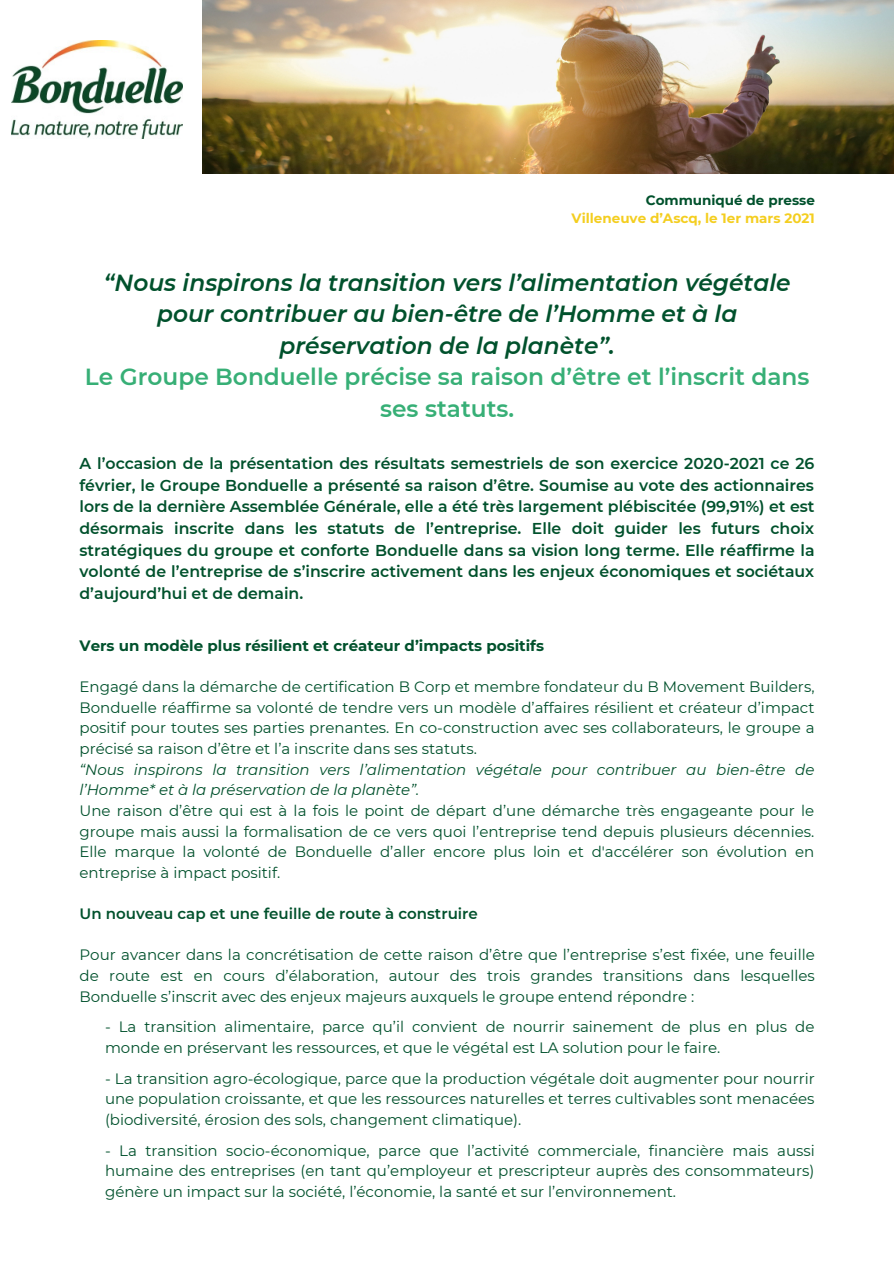
<style>
.page{position:relative;width:894px;height:1264px;background:#fff}
.page>*{position:absolute;margin:0;border:0;box-sizing:border-box;transform-origin:0 0}
.t1{font:italic 600 23.25px/31.5px "Montserrat";color:#00512c;text-align:center}
.t2{font:600 23.25px/31.5px "Montserrat";color:#37af76;text-align:center}
.t3{font:600 15.75px/21.6px "Montserrat";color:#00512c;text-align:justify}
.t4{font:15px/20.7px "Montserrat";color:#00512c;text-align:justify}
.t5{font:italic 15px/20.7px "Montserrat";color:#00512c}
.t6{font:700 15px "Montserrat";color:#00512c}
.t7{font:600 15px "Montserrat";color:#00512c}
.t8{font:700 13.5px "Montserrat";color:#f4ce20}
.t9{font:700 13.5px "Montserrat";color:#00512c}
</style>
<div class="page">
<img style="left:12px;top:40px;width:171px;height:98px">
<img style="left:203px;top:0;width:690px;height:173px">
<p class="t9" style="left:645px;top:192px;width:170px">Communiqué de presse</p>
<p class="t8" style="left:571px;top:210px;width:245px">Villeneuve d’Ascq, le 1er mars 2021</p>
<p class="t1" style="left:104px;top:267px;width:688px">“Nous inspirons la transition vers l’alimentation végétale pour contribuer au bien-être de l’Homme et à la préservation de la planète”.</p>
<p class="t2" style="left:85px;top:361px;width:725px">Le Groupe Bonduelle précise sa raison d’être et l’inscrit dans ses statuts.</p>
<p class="t3" style="left:79px;top:452px;width:736px">A l’occasion de la présentation des résultats semestriels de son exercice 2020-2021 ce 26 février, le Groupe Bonduelle a présenté sa raison d’être. Soumise au vote des actionnaires lors de la dernière Assemblée Générale, elle a été très largement plébiscitée (99,91%) et est désormais inscrite dans les statuts de l’entreprise. Elle doit guider les futurs choix stratégiques du groupe et conforte Bonduelle dans sa vision long terme. Elle réaffirme la volonté de l’entreprise de s’inscrire activement dans les enjeux économiques et sociétaux d’aujourd’hui et de demain.</p>
<p class="t6" style="left:79px;top:636px;width:466px">Vers un modèle plus résilient et créateur d’impacts positifs</p>
<p class="t4" style="left:79px;top:676px;width:736px">Engagé dans la démarche de certification B Corp et membre fondateur du B Movement Builders, Bonduelle réaffirme sa volonté de tendre vers un modèle d’affaires résilient et créateur d’impact positif pour toutes ses parties prenantes. En co-construction avec ses collaborateurs, le groupe a précisé sa raison d’être et l’a inscrite dans ses statuts.</p>
<p class="t5" style="left:79px;top:758px;width:736px">“Nous inspirons la transition vers l’alimentation végétale pour contribuer au bien-être de l’Homme* et à la préservation de la planète”.</p>
<p class="t4" style="left:79px;top:800px;width:736px">Une raison d’être qui est à la fois le point de départ d’une démarche très engageante pour le groupe mais aussi la formalisation de ce vers quoi l’entreprise tend depuis plusieurs décennies.<br>Elle marque la volonté de Bonduelle d’aller encore plus loin et d'accélérer son évolution en entreprise à impact positif.</p>
<p class="t7" style="left:79px;top:904px;width:400px">Un nouveau cap et une feuille de route à construire</p>
<p class="t4" style="left:79px;top:944px;width:736px">Pour avancer dans la concrétisation de cette raison d’être que l’entreprise s’est fixée, une feuille de route est en cours d’élaboration, autour des trois grandes transitions dans lesquelles Bonduelle s’inscrit avec des enjeux majeurs auxquels le groupe entend répondre :</p>
<p class="t4" style="left:105px;top:1016px;width:710px">- La transition alimentaire, parce qu’il convient de nourrir sainement de plus en plus de monde en préservant les ressources, et que le végétal est LA solution pour le faire.</p>
<p class="t4" style="left:105px;top:1067px;width:711px">- La transition agro-écologique, parce que la production végétale doit augmenter pour nourrir une population croissante, et que les ressources naturelles et terres cultivables sont menacées (biodiversité, érosion des sols, changement climatique).</p>
<p class="t4" style="left:105px;top:1139px;width:711px">- La transition socio-économique, parce que l’activité commerciale, financière mais aussi humaine des entreprises (en tant qu’employeur et prescripteur auprès des consommateurs) génère un impact sur la société, l’économie, la santé et sur l’environnement.</p>
</div>
